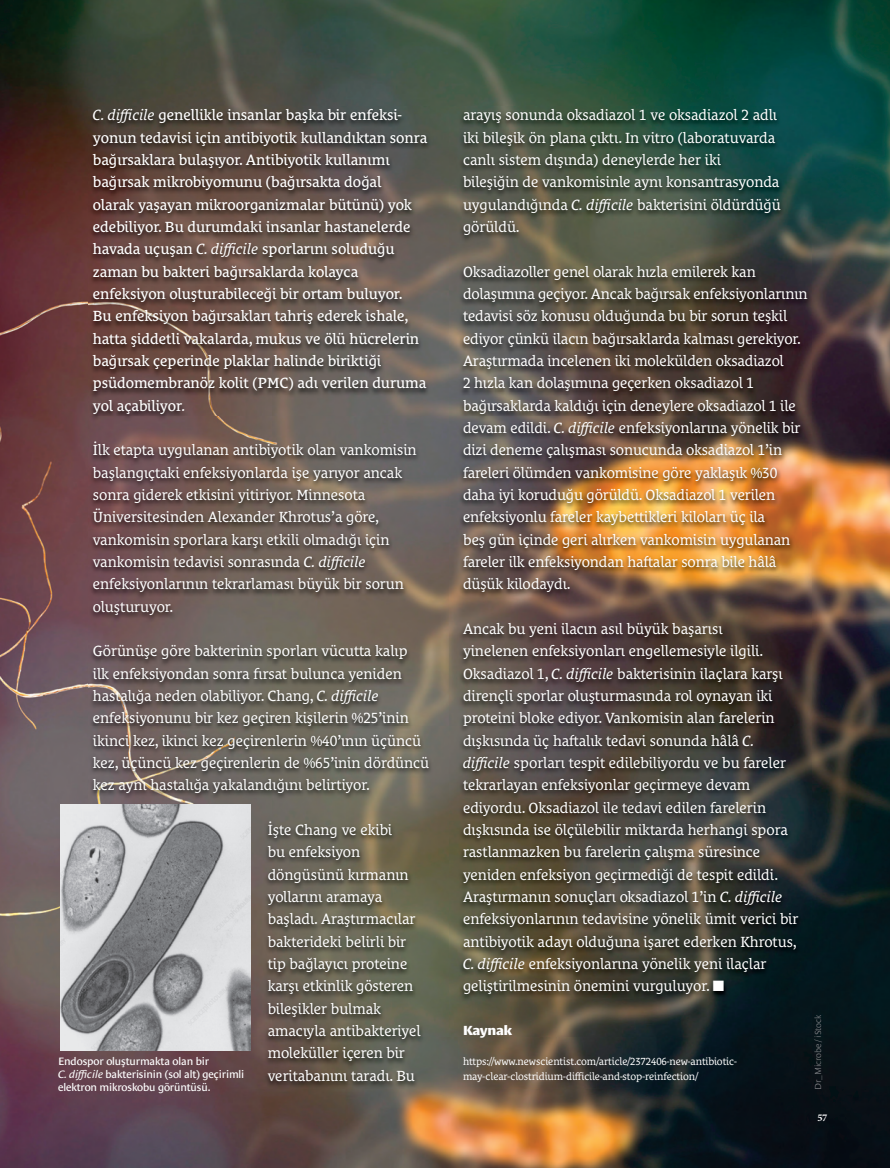
<style>
.page{position:relative;width:890px;height:1168px;background:#fff}
.page>*{position:absolute;margin:0;border:0;box-sizing:border-box;transform-origin:0 0}
.t1{font:15px/22.4px "Le Monde Courrier Pro";letter-spacing:-.005em;color:#fff}
.t2{font:15px/22.4px "Le Monde Courrier Pro";letter-spacing:-.005em;color:#fff}
.t3{font:700 expanded 13.5px "Le Monde Sans Pro";letter-spacing:-.02em;color:#fff}
.t4{font:10.95px/13.2px "Le Monde Sans Pro";letter-spacing:-.015em;color:#fff}
.t5{font:10.5px/15px "Le Monde Courrier Pro";letter-spacing:-.01em;color:#fff}
.t6{font:700 10.35px "Minion Pro";color:#fff}
.t7{font:300 9px "Le Monde Sans Pro";letter-spacing:-.02em;color:#838487}
.s1{font-style:italic}
.s2{color:#818387}
.s3{color:#838488}
.s4{color:#828488}
</style>
<div class="page">
<img style="left:0;top:0;width:890px;height:1167px">
<img style="left:814px;top:1014px;width:8px;height:74px">
<img style="left:89px;top:107px;width:722px;height:981px">
<img style="left:60px;top:804px;width:191px;height:246px">
<svg style="left:713px;top:980px;width:10px;height:11px"></svg>
<p class="t2" style="left:93px;top:105px;width:336px"><span class="s1">C. difficile</span> genellikle insanlar başka bir enfeksi&shy;yonun tedavisi için antibiyotik kullandıktan sonra bağırsaklara bulaşıyor. Antibiyotik kullanımı bağırsak mikrobiyomunu (bağırsakta doğal<br>olarak yaşayan mikroorganizmalar bütünü) yok edebiliyor. Bu durumdaki insanlar hastanelerde havada uçuşan <span class="s1">C. difficile</span> sporlarını soluduğu zaman bu bakteri bağırsaklarda kolayca enfeksiyon oluşturabileceği bir ortam buluyor.<br>Bu enfeksiyon bağırsakları tahriş ederek ishale, hatta şiddetli vakalarda, mukus ve ölü hücrelerin bağırsak çeperinde plaklar halinde biriktiği psüdomembranöz kolit (PMC) adı verilen duruma yol açabiliyor<span class="s1">.</span></p>
<p class="t1" style="left:93px;top:440px;width:325px">İlk etapta uygulanan antibiyotik olan vankomisin başlangıçtaki enfeksiyonlarda işe yarıyor ancak sonra giderek etkisini yitiriyor. Minnesota Üniversitesinden Alexander Khrotus’a göre, vankomisin sporlara karşı etkili olmadığı için vankomisin tedavisi sonrasında <span class="s1">C. difficile </span>enfeksiyonlarının tekrarlaması büyük bir sorun oluşturuyor.</p>
<p class="t1" style="left:93px;top:640px;width:338px">Görünüşe göre bakterinin sporları vücutta kalıp<br>ilk enfeksiyondan sonra fırsat bulunca yeniden hastalığa neden olabiliyor. Chang, <span class="s1">C. difficile </span>enfeksiyonunu bir kez geçiren kişilerin %25’inin ikinci kez, ikinci kez geçirenlerin %40’ının üçüncü kez, üçüncü kez geçirenlerin de %65’inin dördüncü kez aynı hastalığa yakalandığını belirtiyor.</p>
<p class="t1" style="left:268px;top:819px;width:154px">İşte Chang ve ekibi<br>bu enfeksiyon döngüsünü kırmanın yollarını aramaya başladı. Araştırmacılar bakterideki belirli bir tip bağlayıcı proteine karşı etkinlik gösteren bileşikler bulmak amacıyla antibakteriyel moleküller içeren bir veritabanını taradı. Bu</p>
<p class="t4" style="left:58px;top:1054px;width:188px">Endospor oluşturmakta olan bir<br><span class="s1">C. difficile</span> bakterisinin (sol alt) geçirimli elektron mikroskobu görüntüsü.</p>
<p class="t1" style="left:463px;top:105px;width:319px">arayış sonunda oksadiazol 1 ve oksadiazol 2 adlı iki bileşik ön plana çıktı. In vitro (laboratuvarda canlı sistem dışında) deneylerde her iki<br>bileşiğin de vankomisinle aynı konsantrasyonda uygulandığında <span class="s1">C. difficile</span> bakterisini öldürdüğü görüldü.</p>
<p class="t1" style="left:463px;top:261px;width:346px">Oksadiazoller genel olarak hızla emilerek kan dolaşımına geçiyor. Ancak bağırsak enfeksiyonlarının tedavisi söz konusu olduğunda bu bir sorun teşkil ediyor çünkü ilacın bağırsaklarda kalması gerekiyor.<br>Araştırmada incelenen iki molekülden oksadiazol<br>2 hızla kan dolaşımına geçerken oksadiazol 1 bağırsaklarda kaldığı için deneylere oksadiazol 1 ile devam edildi. <span class="s1">C. difficile</span> enfeksiyonlarına yönelik bir dizi deneme çalışması sonucunda oksadiazol 1’in fareleri ölümden vankomisine göre yaklaşık %30 daha iyi koruduğu görüldü. Oksadiazol 1 verilen enfeksiyonlu fareler kaybettikleri kiloları üç ila<br>beş gün içinde geri alırken vankomisin uygulanan fareler ilk enfeksiyondan haftalar sonra bile hâlâ düşük kilodaydı.</p>
<p class="t1" style="left:463px;top:618px;width:337px">Ancak bu yeni ilacın asıl büyük başarısı<br>yinelenen enfeksiyonları engellemesiyle ilgili.<br>Oksadiazol 1, <span class="s1">C. difficile</span> bakterisinin ilaçlara karşı dirençli sporlar oluşturmasında rol oynayan iki proteini bloke ediyor. Vankomisin alan farelerin dışkısında üç haftalık tedavi sonunda hâlâ <span class="s1">C. difficile</span> sporları tespit edilebiliyordu ve bu fareler tekrarlayan enfeksiyonlar geçirmeye devam ediyordu. Oksadiazol ile tedavi edilen farelerin dışkısında ise ölçülebilir miktarda herhangi spora rastlanmazken bu farelerin çalışma süresince yeniden enfeksiyon geçirmediği de tespit edildi.<br>Araştırmanın sonuçları oksadiazol 1’in <span class="s1">C. difficile </span>enfeksiyonlarının tedavisine yönelik ümit verici bir antibiyotik adayı olduğuna işaret ederken Khrotus, <span class="s1">C. difficile</span> enfeksiyonlarına yönelik yeni ilaçlar geliştirilmesinin önemini vurguluyor.</p>
<p class="t3" style="left:463px;top:1019px;width:51px">Kaynak</p>
<p class="t5" style="left:463px;top:1053px;width:275px">https://www.newscientist.com/article/2372406-new-antibiotic&shy;may-clear-clostridium-difficile-and-stop-reinfection/</p>
<p class="t7" style="left:814px;top:1089px;width:77px;rotate:-90deg"><span class="s2">Dr_M</span>icrobe / <span class="s3">iSt</span><span class="s4">ock</span></p>
<p class="t6" style="left:817px;top:1111px;width:12px">57</p>
</div>
